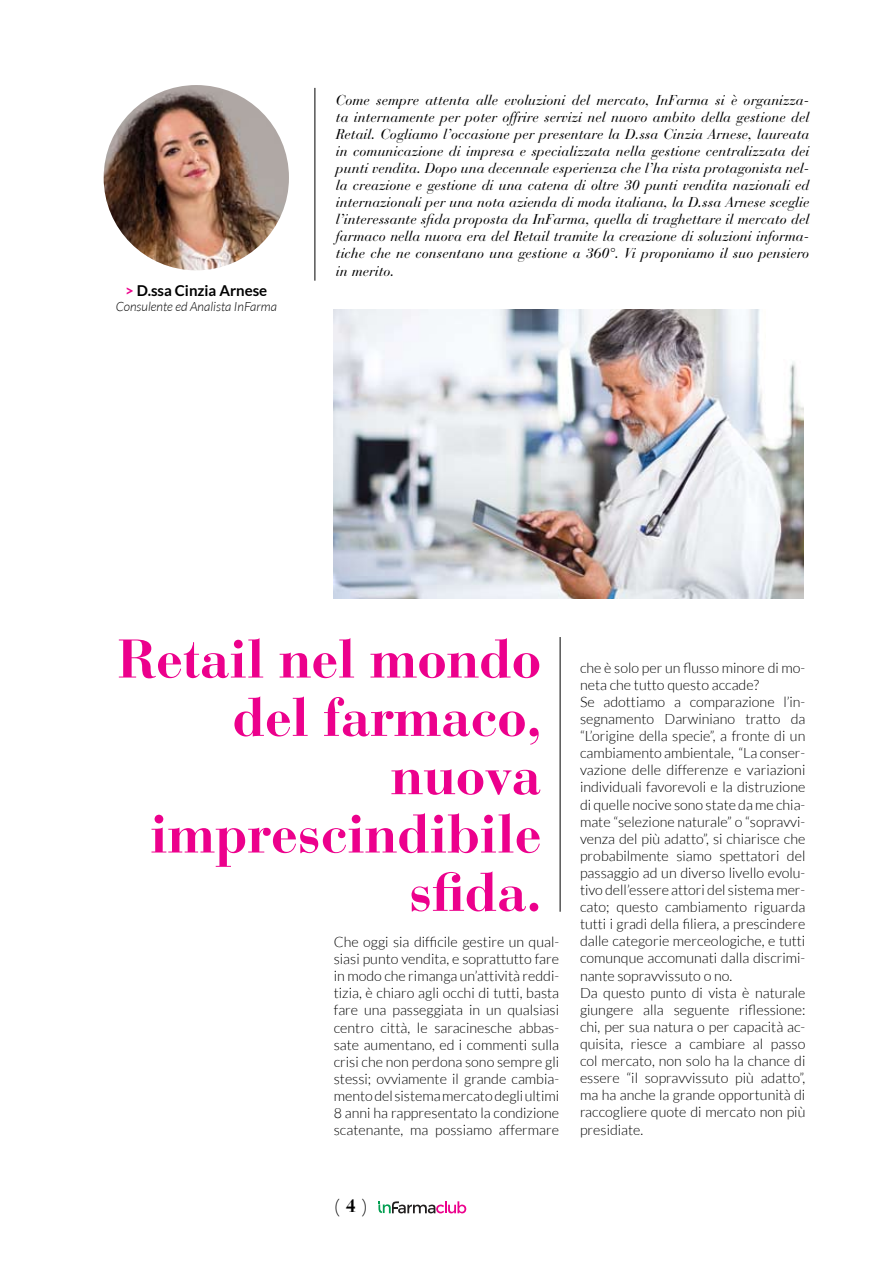
<style>
.page{position:relative;width:893px;height:1263px;background:#fff}
.page>*{position:absolute;margin:0;border:0;box-sizing:border-box;transform-origin:0 0}
.t1{font:700 54px/58.3px "Bauer Bodoni";letter-spacing:-.01em;color:#ec008c;text-align:right}
.t2{font:18px "Bauer Bodoni";color:#000}
.t3{font:700 15px "Lato";color:#000}
.t4{font:300 14.25px/17.1px "Lato";color:#000;text-align:justify}
.t5{font:italic 14.25px/17.1px "Bauer Bodoni";color:#000;text-align:justify}
.t6{font:italic 300 12.75px "Lato";color:#000}
.s1{color:#ec008c}
.s2{font-weight:700}
</style>
<div class="page">
<img style="left:333px;top:310px;width:471px;height:289px">
<img style="left:104px;top:85px;width:185px;height:185px;border-radius:50%">
<hr style="left:315px;top:88px;width:1px;height:193px;background:#000">
<svg style="left:378px;top:1201px;width:88px;height:12px"></svg>
<hr style="left:560px;top:637px;width:1px;height:275px;background:#000">
<p class="t3" style="left:125px;top:281px;width:143px"><span class="s1">&gt;</span> D.ssa Cinzia Arnese</p>
<p class="t6" style="left:116px;top:299px;width:163px">Consulente ed Analista InFarma</p>
<p class="t5" style="left:336px;top:91px;width:475px">Come sempre attenta alle evoluzioni del mercato, InFarma si è organizza&shy;ta internamente per poter offrire servizi nel nuovo ambito della gestione del Retail. Cogliamo l’occasione per presentare la D.ssa Cinzia Arnese, laureata in comunicazione di impresa e specializzata nella gestione centralizzata dei punti vendita. Dopo una decennale esperienza che l’ha vista protagonista nel&shy;la creazione e gestione di una catena di oltre 30 punti vendita nazionali ed internazionali per una nota azienda di moda italiana, la D.ssa Arnese sceglie l’interessante sfida proposta da InFarma, quella di traghettare il mercato del farmaco nella nuova era del Retail tramite la creazione di soluzioni informa&shy;tiche che ne consentano una gestione a 360°. Vi proponiamo il suo pensiero in merito.</p>
<h1 class="t1" style="left:117px;top:630px;width:426px">Retail nel mondo del farmaco, nuova imprescindibile sfida.</h1>
<p class="t4" style="left:334px;top:933px;width:227px">Che oggi sia difficile gestire un qual&shy;siasi punto vendita, e soprattutto fare in modo che rimanga un’attività reddi&shy;tizia, è chiaro agli occhi di tutti, basta fare una passeggiata in un qualsiasi centro città, le saracinesche abbas&shy;sate aumentano, ed i commenti sulla crisi che non perdona sono sempre gli stessi; ovviamente il grande cambia&shy;mento del sistema mercato degli ultimi 8 anni ha rappresentato la condizione scatenante, ma possiamo affermare</p>
<p class="t4" style="left:580px;top:659px;width:227px;text-align:left">che è solo per un flusso minore di mo&shy;neta che tutto questo accade?<br>Se adottiamo a comparazione l’in&shy;segnamento Darwiniano tratto da “L’origine della specie”, a fronte di un cambiamento ambientale, “La conser&shy;vazione delle differenze e variazioni individuali favorevoli e la distruzione di quelle nocive sono state da me chia&shy;mate “selezione naturale” o “sopravvi&shy;venza del più adatto”, si chiarisce che probabilmente siamo spettatori del passaggio ad un diverso livello evolu&shy;tivo dell’essere attori del sistema mer&shy;cato; questo cambiamento riguarda tutti i gradi della filiera, a prescindere dalle categorie merceologiche, e tutti comunque accomunati dalla discrimi&shy;nante sopravvissuto o no.<br>Da questo punto di vista è naturale giungere alla seguente riflessione: chi, per sua natura o per capacità ac&shy;quisita, riesce a cambiare al passo col mercato, non solo ha la chance di essere “il sopravvissuto più adatto”, ma ha anche la grande opportunità di raccogliere quote di mercato non più presidiate.</p>
<p class="t2" style="left:334px;top:1195px;width:36px">( <span class="s2">4</span> )</p>
</div>
